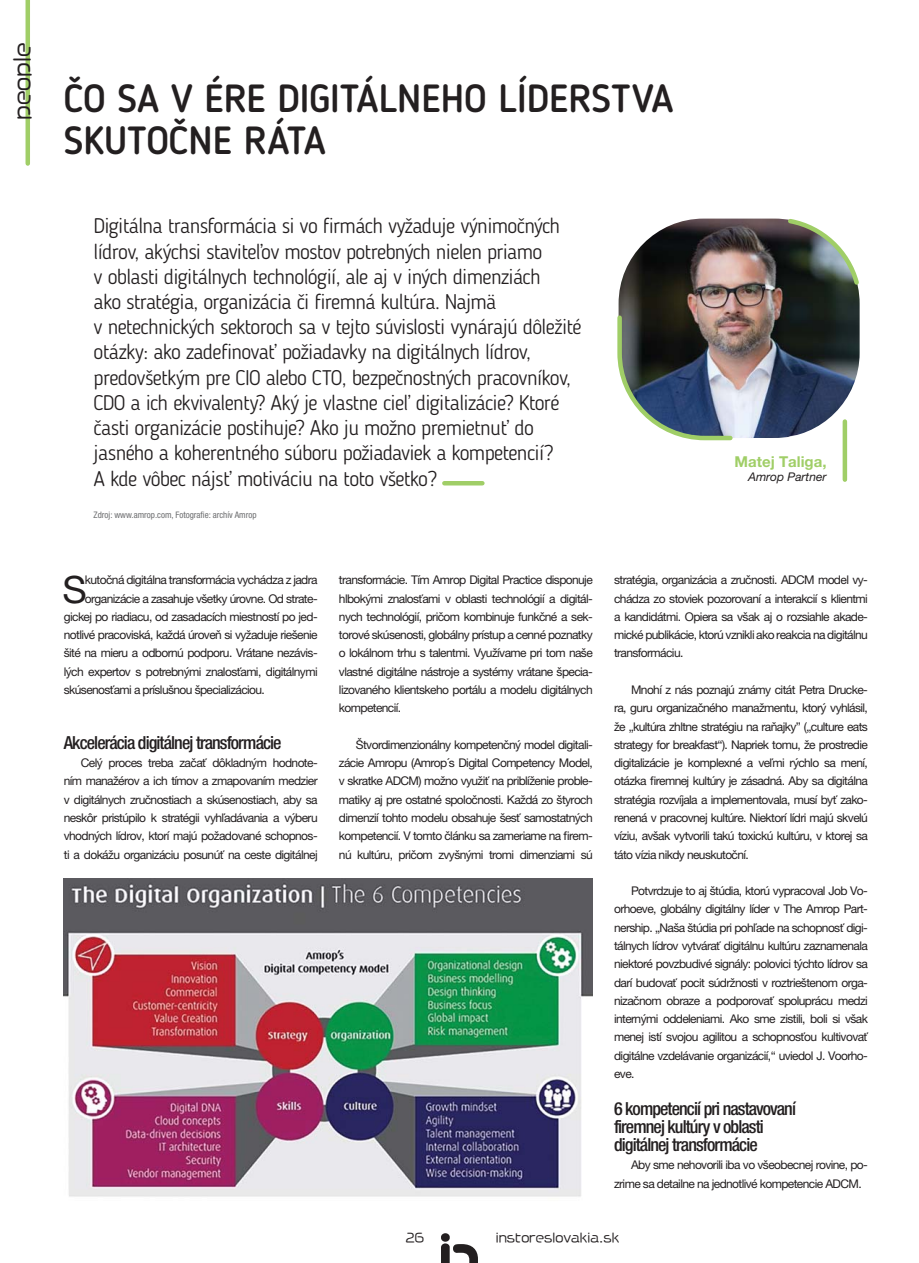
<style>
.page{position:relative;width:919px;height:1263px;background:#fff}
.page>*{position:absolute;margin:0;border:0;box-sizing:border-box;transform-origin:0 0}
.t1{font:500 39px/42px "Blogger Sans";color:#231f20}
.t2{font:37.65px "Helvetica Neue LT Pro";color:#231f20}
.t3{font:300 21px/25.2px "Blogger Sans";letter-spacing:-.03em;color:#231f20}
.t4{font:21px "VDL Mega Maru Regular 90 pv RKSJ H";color:#231f20}
.t5{font:500 condensed 18px/18.3px "Helvetica Neue LT Pro";letter-spacing:-.05em;color:#231f20}
.t6{font:700 15px "Helvetica Neue LT Pro";color:#a0ce67}
.t7{font:12px/18.3px "Helvetica Neue LT Pro";letter-spacing:-.05em;color:#231f20;text-align:justify}
.t8{font:12px "VDL Mega Maru Regular 90 pv RKSJ H";color:#231f20}
.t9{font:italic 12px "Helvetica Neue LT Pro";color:#231f20}
.t10{font:condensed 9px "Helvetica Neue LT Pro";color:#6d6e70}
</style>
<div class="page">
<hr style="left:26px;top:0;width:4px;height:164px;background:#a0ce67">
<div style="left:441px;top:1233px;width:8px;height:9px;background:#231f20;border-radius:4px"></div>
<svg style="left:441px;top:1243px;width:37px;height:20px"></svg>
<div style="left:842px;top:422px;width:5px;height:58px;background:#a0ce67"></div>
<hr style="left:444px;top:481px;width:38px;height:4px;background:#a0ce67">
<img style="left:618px;top:219px;width:241px;height:219px;border-radius:85px">
<img style="left:617px;top:313px;width:117px;height:128px">
<svg style="left:785px;top:219px;width:74px;height:69px"></svg>
<img style="left:64px;top:878px;width:528px;height:319px">
<h3 class="t4" style="left:14px;top:120px;width:79px;rotate:-90deg">people</h3>
<h1 class="t1" style="left:64px;top:81px;width:611px">ČO SA V ÉRE DIGITÁLNEHO LÍDERSTVA<br>SKUTOČNE RÁTA</h1>
<p class="t3" style="left:94px;top:216px;width:489px">Digitálna transformácia si vo firmách vyžaduje výnimočných lídrov, akýchsi staviteľov mostov potrebných nielen priamo<br>v oblasti digitálnych technológií, ale aj v iných dimenziách<br>ako stratégia, organizácia či firemná kultúra. Najmä<br>v netechnických sektoroch sa v tejto súvislosti vynárajú dôležité otázky: ako zadefinovať požiadavky na digitálnych lídrov, predovšetkým pre CIO alebo CTO, bezpečnostných pracovníkov, CDO a ich ekvivalenty? Aký je vlastne cieľ digitalizácie? Ktoré časti organizácie postihuje? Ako ju možno premietnuť do jasného a koherentného súboru požiadaviek a kompetencií?<br>A kde vôbec nájsť motiváciu na toto všetko?</p>
<p class="t10" style="left:94px;top:511px;width:164px">Zdroj: www.amrop.com, Fotografie: archív Amrop</p>
<p class="t6" style="left:734px;top:456px;width:93px">Matej Taliga,</p>
<p class="t9" style="left:748px;top:473px;width:80px">Amrop Partner</p>
<h2 class="t2" style="left:62px;top:576px;width:26px">S</h2>
<p class="t7" style="left:85px;top:572px;width:234px">kutočná digitálna transformácia vychádza z jadra</p>
<p class="t7" style="left:85px;top:591px;width:234px">organizácie a zasahuje všetky úrovne. Od strate-</p>
<p class="t7" style="left:64px;top:609px;width:255px">gickej po riadiacu, od zasadacích miestností po jed-</p>
<p class="t7" style="left:64px;top:627px;width:255px">notlivé pracoviská, každá úroveň si vyžaduje riešenie</p>
<p class="t7" style="left:64px;top:645px;width:255px">šité na mieru a odbornú podporu. Vrátane nezávis-</p>
<p class="t7" style="left:64px;top:664px;width:255px">lých expertov s potrebnými znalosťami, digitálnymi</p>
<p class="t7" style="left:64px;top:682px;width:203px">skúsenosťami a príslušnou špecializáciou.</p>
<h3 class="t5" style="left:64px;top:735px;width:219px">Akcelerácia digitálnej transformácie</h3>
<p class="t7" style="left:64px;top:755px;width:255px;text-indent:17px">Celý proces treba začať dôkladným hodnote&shy;ním manažérov a ich tímov a zmapovaním medzier v digitálnych zručnostiach a skúsenostiach, aby sa neskôr pristúpilo k stratégii vyhľadávania a výberu vhodných lídrov, ktorí majú požadované schopnos&shy;ti a dokážu organizáciu posunúť na ceste digitálnej</p>
<p class="t7" style="left:339px;top:572px;width:255px">transformácie. Tím Amrop Digital Practice disponuje hlbokými znalosťami v oblasti technológií a digitál&shy;nych technológií, pričom kombinuje funkčné a sek&shy;torové skúsenosti, globálny prístup a cenné poznatky o lokálnom trhu s talentmi. Využívame pri tom naše vlastné digitálne nástroje a systémy vrátane špecia&shy;lizovaného klientskeho portálu a modelu digitálnych kompetencií.</p>
<p class="t7" style="left:339px;top:737px;width:255px;text-indent:17px">Štvordimenzionálny kompetenčný model digitali&shy;zácie Amropu (Amrop´s Digital Competency Model, v skratke ADCM) možno využiť na priblíženie proble&shy;matiky aj pre ostatné spoločnosti. Každá zo štyroch dimenzií tohto modelu obsahuje šesť samostatných kompetencií. V tomto článku sa zameriame na firem&shy;nú kultúru, pričom zvyšnými tromi dimenziami sú</p>
<p class="t7" style="left:614px;top:572px;width:255px">stratégia, organizácia a zručnosti. ADCM model vy&shy;chádza zo stoviek pozorovaní a interakcií s klientmi a kandidátmi. Opiera sa však aj o rozsiahle akade&shy;mické publikácie, ktorú vznikli ako reakcia na digitálnu transformáciu.</p>
<p class="t7" style="left:614px;top:682px;width:255px;text-indent:17px">Mnohí z nás poznajú známy citát Petra Drucke&shy;ra, guru organizačného manažmentu, ktorý vyhlásil, že „kultúra zhltne stratégiu na raňajky” („culture eats strategy for breakfast“). Napriek tomu, že prostredie digitalizácie je komplexné a veľmi rýchlo sa mení, otázka firemnej kultúry je zásadná. Aby sa digitálna stratégia rozvíjala a implementovala, musí byť zako&shy;renená v pracovnej kultúre. Niektorí lídri majú skvelú víziu, avšak vytvorili takú toxickú kultúru, v ktorej sa táto vízia nikdy neuskutoční.</p>
<p class="t7" style="left:614px;top:883px;width:255px;text-indent:17px">Potvrdzuje to aj štúdia, ktorú vypracoval Job Vo&shy;orhoeve, globálny digitálny líder v The Amrop Part&shy;nership. „Naša štúdia pri pohľade na schopnosť digi&shy;tálnych lídrov vytvárať digitálnu kultúru zaznamenala niektoré povzbudivé signály: polovici týchto lídrov sa darí budovať pocit súdržnosti v roztrieštenom orga&shy;nizačnom obraze a podporovať spoluprácu medzi internými oddeleniami. Ako sme zistili, boli si však menej istí svojou agilitou a schopnosťou kultivovať digitálne vzdelávanie organizácií,“ uviedol J. Voorho&shy;eve.</p>
<h3 class="t5" style="left:614px;top:1101px;width:183px">6 kompetencií pri nastavovaní firemnej kultúry v oblasti digitálnej transformácie</h3>
<p class="t7" style="left:614px;top:1157px;width:255px;text-indent:17px">Aby sme nehovorili iba vo všeobecnej rovine, po&shy;zrime sa detailne na jednotlivé kompetencie ADCM.</p>
<p class="t8" style="left:405px;top:1233px;width:20px">26</p>
<p class="t8" style="left:495px;top:1233px;width:125px">instoreslovakia.sk</p>
</div>
